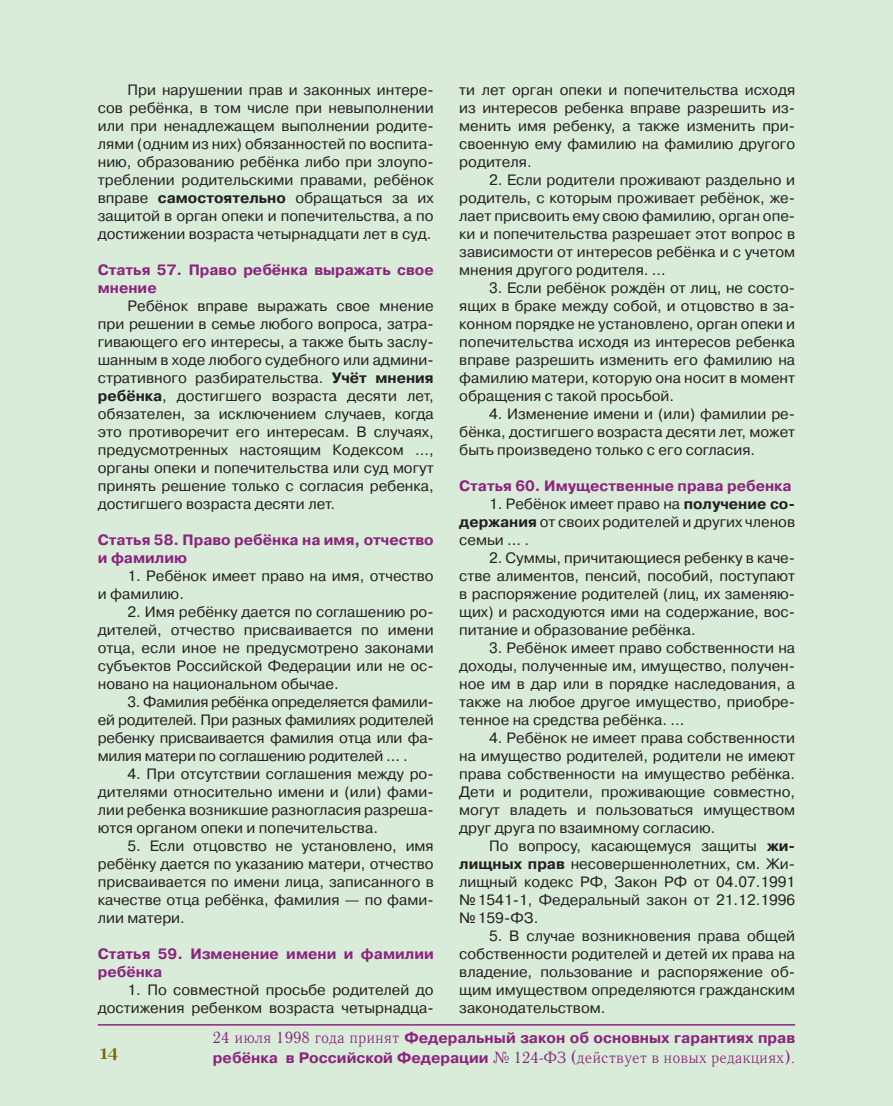
<style>
.page{position:relative;width:893px;height:1106px;background:#fff}
.page>*{position:absolute;margin:0;border:0;box-sizing:border-box;transform-origin:0 0}
.t1{font:16.05px "Quant Antiqua C";color:#8c237d}
.t2{font:700 15.15px "Pragmatica C";color:#8c237d}
.t3{font:15px/18px "Pragmatica C";color:#231f20;text-align:justify}
.t4{font:700 15px/18px "Pragmatica C";color:#8c237d}
.t5{font:700 15px "Garamond C";color:#7d6800}
.s1{font-weight:700}
.s2{font-family:"Quant Antiqua C";font-weight:400;font-size:16.05px}
.s3{font-family:"Pragmatica C";font-weight:700;font-size:15.15px}
</style>
<div class="page">
<hr style="left:98px;top:1024px;width:697px;height:1px;background:#8c237d">
<p class="t3" style="left:98px;top:82px;width:337px;text-indent:30px">При нарушении прав и законных интере&shy;сов ребёнка, в том числе при невыполнении или при ненадлежащем выполнении родите&shy;лями (одним из них) обязанностей по воспита&shy;нию, образованию ребёнка либо при злоупо&shy;треблении родительскими правами, ребёнок вправе <span class="s1">самостоятельно</span> обращаться за их защитой в орган опеки и попечительства, а по достижении возраста четырнадцати лет в суд.</p>
<p class="t4" style="left:98px;top:262px;width:337px">Статья 57. Право ребёнка выражать свое мнение</p>
<p class="t3" style="left:98px;top:298px;width:337px;text-indent:30px">Ребёнок вправе выражать свое мнение при решении в семье любого вопроса, затра&shy;гивающего его интересы, а также быть заслу&shy;шанным в ходе любого судебного или админи&shy;стративного разбирательства. <span class="s1">Учёт мнения ребёнка</span>, достигшего возраста десяти лет, обязателен, за исключением случаев, когда это противоречит его интересам. В случаях, предусмотренных настоящим Кодексом …, органы опеки и попечительства или суд могут принять решение только с согласия ребенка, достигшего возраста десяти лет.</p>
<p class="t4" style="left:98px;top:532px;width:337px">Статья 58. Право ребёнка на имя, отчество и фамилию</p>
<p class="t3" style="left:98px;top:568px;width:337px;text-indent:30px">1. Ребёнок имеет право на имя, отчество и фамилию.</p>
<p class="t3" style="left:98px;top:604px;width:337px;text-indent:30px">2. Имя ребёнку дается по соглашению ро&shy;дителей, отчество присваивается по имени отца, если иное не предусмотрено законами субъектов Российской Федерации или не ос&shy;новано на национальном обычае.</p>
<p class="t3" style="left:98px;top:694px;width:337px;text-indent:30px">3. Фамилия ребёнка определяется фамили&shy;ей родителей. При разных фамилиях родителей ребенку присваивается фамилия отца или фа&shy;милия матери по соглашению родителей … .</p>
<p class="t3" style="left:98px;top:766px;width:337px;text-indent:30px">4. При отсутствии соглашения между ро&shy;дителями относительно имени и (или) фами&shy;лии ребенка возникшие разногласия разреша&shy;ются органом опеки и попечительства.</p>
<p class="t3" style="left:98px;top:838px;width:337px;text-indent:30px">5. Если отцовство не установлено, имя ребёнку дается по указанию матери, отчество присваивается по имени лица, записанного в качестве отца ребёнка, фамилия — по фами&shy;лии матери.</p>
<p class="t4" style="left:98px;top:946px;width:337px">Статья 59. Изменение имени и фамилии ребёнка</p>
<p class="t3" style="left:98px;top:982px;width:337px;text-align:right">1. По совместной просьбе родителей до достижения ребенком возраста четырнадца-</p>
<p class="t3" style="left:459px;top:82px;width:337px">ти лет орган опеки и попечительства исходя из интересов ребенка вправе разрешить из&shy;менить имя ребенку, а также изменить при&shy;своенную ему фамилию на фамилию другого родителя.</p>
<p class="t3" style="left:459px;top:172px;width:337px;text-indent:30px">2. Если родители проживают раздельно и родитель, с которым проживает ребёнок, же&shy;лает присвоить ему свою фамилию, орган опе&shy;ки и попечительства разрешает этот вопрос в зависимости от интересов ребёнка и с учетом мнения другого родителя. …</p>
<p class="t3" style="left:459px;top:280px;width:337px;text-indent:30px">3. Если ребёнок рождён от лиц, не состо&shy;ящих в браке между собой, и отцовство в за&shy;конном порядке не установлено, орган опеки и попечительства исходя из интересов ребенка вправе разрешить изменить его фамилию на фамилию матери, которую она носит в момент обращения с такой просьбой.</p>
<p class="t3" style="left:459px;top:406px;width:337px;text-indent:30px">4. Изменение имени и (или) фамилии ре&shy;бёнка, достигшего возраста десяти лет, может быть произведено только с его согласия.</p>
<p class="t4" style="left:459px;top:478px;width:334px">Статья 60. Имущественные права ребенка</p>
<p class="t3" style="left:459px;top:496px;width:337px;text-indent:30px">1. Ребёнок имеет право на <span class="s1">получение со&shy;держания</span> от своих родителей и других членов семьи … .</p>
<p class="t3" style="left:459px;top:550px;width:337px;text-indent:30px">2. Суммы, причитающиеся ребенку в каче&shy;стве алиментов, пенсий, пособий, поступают в распоряжение родителей (лиц, их заменяю&shy;щих) и расходуются ими на содержание, вос&shy;питание и образование ребёнка.</p>
<p class="t3" style="left:459px;top:640px;width:337px;text-indent:30px">3. Ребёнок имеет право собственности на доходы, полученные им, имущество, получен&shy;ное им в дар или в порядке наследования, а также на любое другое имущество, приобре&shy;тенное на средства ребёнка. …</p>
<p class="t3" style="left:459px;top:730px;width:337px;text-indent:30px">4. Ребёнок не имеет права собственности на имущество родителей, родители не имеют права собственности на имущество ребёнка.<br>Дети и родители, проживающие совместно, могут владеть и пользоваться имуществом друг друга по взаимному согласию.</p>
<p class="t3" style="left:459px;top:838px;width:337px;text-indent:30px">По вопросу, касающемуся защиты <span class="s1">жи&shy;лищных прав</span> несовершеннолетних, см. Жи&shy;лищный кодекс РФ, Закон РФ от 04.07.1991 № 1541-1, Федеральный закон от 21.12.1996 № 159-ФЗ.</p>
<p class="t3" style="left:459px;top:928px;width:337px;text-indent:30px">5. В случае возникновения права общей собственности родителей и детей их права на владение, пользование и распоряжение об&shy;щим имуществом определяются гражданским законодательством.</p>
<p class="t2" style="left:213px;top:1032px;width:584px"><span class="s2">24 июля 1998 года принят</span> Федеральный закон об основных гарантиях прав</p>
<p class="t5" style="left:99px;top:1046px;width:20px">14</p>
<p class="t1" style="left:213px;top:1049px;width:584px"><span class="s3">ребёнка в Российской Федерации</span> № 124-ФЗ (действует в новых редакциях).</p>
</div>
